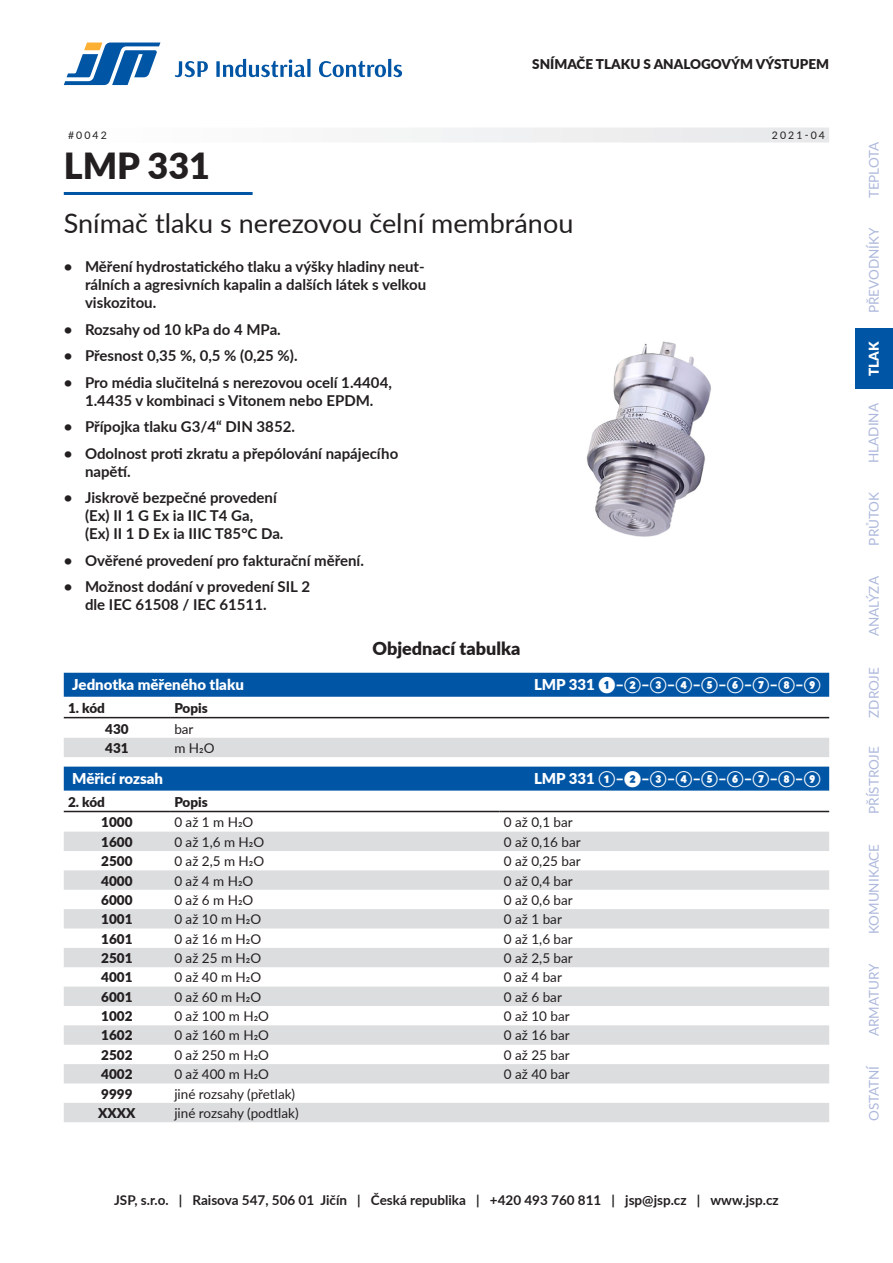
<style>
.page{position:relative;width:893px;height:1263px;background:#fff}
.page>*{position:absolute;margin:0;border:0;box-sizing:border-box;transform-origin:0 0}
.Produkt{font:900 36px "Lato";color:#231f20}
.Popis_produktu{font:27px "Lato";color:#231f20}
.Nadpis_1{font:900 18px "Lato";color:#231f20}
.t1{font:700 15px/18px "Lato";color:#231f20}
.Sekce{font:900 15px "Lato";color:#fff}
.Základ{font:13.5px "Lato";color:#231f20}
.t2{font:700 13.5px "Lato";color:#231f20}
.t3{font:13.5px "Lato";color:#adb8dc}
.Kód{font:900 13.5px "Lato";color:#231f20}
.Záklaví{font:900 13.5px "Lato";color:#231f20}
.t4{font:900 13.5px "Lato";color:#fff}
.Meta{font:10.5px "Lato";letter-spacing:.2em;color:#231f20}
</style>
<div class="page">
<svg style="left:64px;top:43px;width:96px;height:42px"></svg>
<svg style="left:175px;top:59px;width:227px;height:18px"></svg>
<div style="left:855px;top:328px;width:38px;height:61px;background:#0155a5"></div>
<div style="left:64px;top:128px;width:765px;height:15px;background:#f2f3f4"></div>
<hr style="left:64px;top:192px;width:189px;height:3px;background:#0155a5">
<img style="left:586px;top:341px;width:125px;height:196px">
<div style="left:64px;top:673px;width:765px;height:24px;background:#0155a5"></div>
<div style="left:64px;top:767px;width:765px;height:24px;background:#0155a5"></div>
<div style="left:64px;top:738px;width:765px;height:19px;background:#dcdddf"></div>
<hr style="left:64px;top:717px;width:106px;height:1px;background:#231f20">
<hr style="left:170px;top:717px;width:659px;height:1px;background:#231f20">
<svg style="left:64px;top:832px;width:765px;height:290px;fill:#dcdddf"></svg>
<hr style="left:64px;top:811px;width:106px;height:1px;background:#231f20">
<hr style="left:170px;top:811px;width:330px;height:1px;background:#231f20">
<hr style="left:500px;top:811px;width:329px;height:1px;background:#231f20">
<p class="Záklaví" style="left:532px;top:54px;width:18px">Snímače</p>
<p class="Záklaví" style="left:596px;top:54px;width:10px">tlaku</p>
<p class="Záklaví" style="left:644px;top:54px;width:22px">s analogovým</p>
<p class="Záklaví" style="left:756px;top:54px;width:11px">výstupem</p>
<p class="Meta" style="left:68px;top:128px;width:40px">#0042</p>
<p class="Meta" style="left:772px;top:128px;width:55px">2021-04</p>
<p class="Produkt" style="left:64px;top:139px;width:148px">LMP 331</p>
<p class="Popis_produktu" style="left:64px;top:204px;width:511px">Snímač tlaku s nerezovou čelní membránou</p>
<p class="t1" style="left:85px;top:257px;width:343px;text-align:justify;text-indent:-21px">• Měření hydrostatického tlaku a výšky hladiny neut&shy;rálních a agresivních kapalin a dalších látek s velkou viskozitou.</p>
<p class="t1" style="left:64px;top:320px;width:219px">• Rozsahy od 10 kPa do 4 M Pa.</p>
<p class="t1" style="left:64px;top:346px;width:235px">• Přesnost 0,35 %, 0,5 % (0,25 %).</p>
<p class="t1" style="left:64px;top:373px;width:330px;text-align:center">• Pro média slučitelná s nerezovou ocelí 1.4404,<br>1.4435 v kombinaci s Vitonem nebo EPDM .</p>
<p class="t1" style="left:64px;top:417px;width:233px">• Přípojka tlaku G3/4“ DIN 3852.</p>
<p class="t1" style="left:85px;top:444px;width:315px;text-indent:-21px">• Odolnost proti zkratu a přepólování napájecího napětí.</p>
<p class="t1" style="left:85px;top:488px;width:200px;text-indent:-21px">• Jiskrově bezpečné provedení (Ex) II 1 G Ex ia IIC T4 Ga,<br>(Ex) II 1 D Ex ia IIIC T85°C Da.</p>
<p class="t1" style="left:64px;top:551px;width:302px">• Ověřené provedení pro fakturační měření.</p>
<p class="t1" style="left:85px;top:577px;width:226px;text-indent:-21px">• Možnost dodání v provedení SIL 2 dle IEC 61508 / IEC 61511.</p>
<p class="Nadpis_1" style="left:373px;top:635px;width:149px">Objednací tabulka</p>
<p class="Sekce" style="left:72px;top:673px;width:173px">Jednotka měřeného tlaku</p>
<p class="Sekce" style="left:534px;top:673px;width:288px">LMP 331 ❶–②–③–④–⑤–⑥–⑦–⑧–⑨</p>
<p class="Záklaví" style="left:68px;top:698px;width:38px">1. kód</p>
<p class="Záklaví" style="left:174px;top:698px;width:35px">Popis</p>
<p class="Kód" style="left:105px;top:718px;width:25px">430</p>
<p class="Základ" style="left:174px;top:719px;width:21px">bar</p>
<p class="Kód" style="left:105px;top:738px;width:25px">431</p>
<p class="Základ" style="left:174px;top:738px;width:42px">m H2O</p>
<p class="Sekce" style="left:72px;top:767px;width:92px">Měřicí rozsah</p>
<p class="Sekce" style="left:534px;top:767px;width:288px">LMP 331 ①–❷–③–④–⑤–⑥–⑦–⑧–⑨</p>
<p class="Záklaví" style="left:68px;top:792px;width:38px">2. kód</p>
<p class="Záklaví" style="left:174px;top:792px;width:35px">Popis</p>
<p class="Kód" style="left:101px;top:812px;width:33px">1000</p>
<p class="Základ" style="left:174px;top:813px;width:81px">0 až 1 m H2O</p>
<p class="Základ" style="left:504px;top:813px;width:70px">0 až 0,1 bar</p>
<p class="Kód" style="left:101px;top:832px;width:33px">1600</p>
<p class="Základ" style="left:174px;top:832px;width:91px">0 až 1,6 m H2O</p>
<p class="Základ" style="left:504px;top:832px;width:78px">0 až 0,16 bar</p>
<p class="Kód" style="left:101px;top:851px;width:33px">2500</p>
<p class="Základ" style="left:174px;top:851px;width:91px">0 až 2,5 m H2O</p>
<p class="Základ" style="left:504px;top:851px;width:78px">0 až 0,25 bar</p>
<p class="Kód" style="left:101px;top:870px;width:33px">4000</p>
<p class="Základ" style="left:174px;top:871px;width:81px">0 až 4 m H2O</p>
<p class="Základ" style="left:504px;top:871px;width:70px">0 až 0,4 bar</p>
<p class="Kód" style="left:101px;top:890px;width:33px">6000</p>
<p class="Základ" style="left:174px;top:890px;width:81px">0 až 6 m H2O</p>
<p class="Základ" style="left:504px;top:890px;width:70px">0 až 0,6 bar</p>
<p class="Kód" style="left:101px;top:909px;width:33px">1001</p>
<p class="Základ" style="left:174px;top:910px;width:88px">0 až 10 m H2O</p>
<p class="Základ" style="left:504px;top:910px;width:60px">0 až 1 bar</p>
<p class="Kód" style="left:101px;top:928px;width:33px">1601</p>
<p class="Základ" style="left:174px;top:929px;width:88px">0 až 16 m H2O</p>
<p class="Základ" style="left:504px;top:929px;width:70px">0 až 1,6 bar</p>
<p class="Kód" style="left:101px;top:948px;width:33px">2501</p>
<p class="Základ" style="left:174px;top:948px;width:88px">0 až 25 m H2O</p>
<p class="Základ" style="left:504px;top:948px;width:70px">0 až 2,5 bar</p>
<p class="Kód" style="left:101px;top:967px;width:33px">4001</p>
<p class="Základ" style="left:174px;top:968px;width:88px">0 až 40 m H2O</p>
<p class="Základ" style="left:504px;top:968px;width:60px">0 až 4 bar</p>
<p class="Kód" style="left:101px;top:987px;width:33px">6001</p>
<p class="Základ" style="left:174px;top:987px;width:88px">0 až 60 m H2O</p>
<p class="Základ" style="left:504px;top:987px;width:60px">0 až 6 bar</p>
<p class="Kód" style="left:101px;top:1006px;width:33px">1002</p>
<p class="Základ" style="left:174px;top:1006px;width:96px">0 až 100 m H2O</p>
<p class="Základ" style="left:504px;top:1006px;width:67px">0 až 10 bar</p>
<p class="Kód" style="left:101px;top:1025px;width:33px">1602</p>
<p class="Základ" style="left:174px;top:1026px;width:96px">0 až 160 m H2O</p>
<p class="Základ" style="left:504px;top:1026px;width:67px">0 až 16 bar</p>
<p class="Kód" style="left:101px;top:1045px;width:33px">2502</p>
<p class="Základ" style="left:174px;top:1045px;width:96px">0 až 250 m H2O</p>
<p class="Základ" style="left:504px;top:1045px;width:67px">0 až 25 bar</p>
<p class="Kód" style="left:101px;top:1064px;width:33px">4002</p>
<p class="Základ" style="left:174px;top:1065px;width:96px">0 až 400 m H2O</p>
<p class="Základ" style="left:504px;top:1065px;width:67px">0 až 40 bar</p>
<p class="Kód" style="left:101px;top:1083px;width:33px">9999</p>
<p class="Základ" style="left:174px;top:1084px;width:122px">jiné rozsahy (přetlak)</p>
<p class="Kód" style="left:98px;top:1103px;width:39px">XXXX</p>
<p class="Základ" style="left:174px;top:1103px;width:126px">jiné rozsahy (podtlak)</p>
<p class="t2" style="left:64px;top:1190px;width:210px">Objednávkový kat l g 2021</p>
<p class="t2" style="left:679px;top:1190px;width:151px">Snímače tlaku | 99</p>
<p class="t2" style="left:114px;top:1190px;width:666px">JSP, s.r.o. | Raisova 547, 506 01 Jičín | Česká republika | +420 493 760 811 | jsp@jsp.cz | www.jsp.cz</p>
<p class="t3" style="left:864px;top:198px;width:58px;rotate:-90deg">TEPLOTA</p>
<p class="t3" style="left:864px;top:313px;width:87px;rotate:-90deg">PŘEVODNÍKY</p>
<p class="t4" style="left:864px;top:376px;width:36px;rotate:-90deg">TLAK</p>
<p class="t3" style="left:864px;top:463px;width:61px;rotate:-90deg">HLADINA</p>
<p class="t3" style="left:864px;top:545px;width:55px;rotate:-90deg">PRŮTOK</p>
<p class="t3" style="left:864px;top:636px;width:61px;rotate:-90deg">ANALÝZA</p>
<p class="t3" style="left:864px;top:718px;width:52px;rotate:-90deg">ZDROJE</p>
<p class="t3" style="left:864px;top:814px;width:69px;rotate:-90deg">PŘÍSTROJE</p>
<p class="t3" style="left:864px;top:934px;width:92px;rotate:-90deg">KOMUNIKACE</p>
<p class="t3" style="left:864px;top:1036px;width:74px;rotate:-90deg">ARMATURY</p>
<p class="t3" style="left:864px;top:1121px;width:58px;rotate:-90deg">OSTATNÍ</p>
</div>
